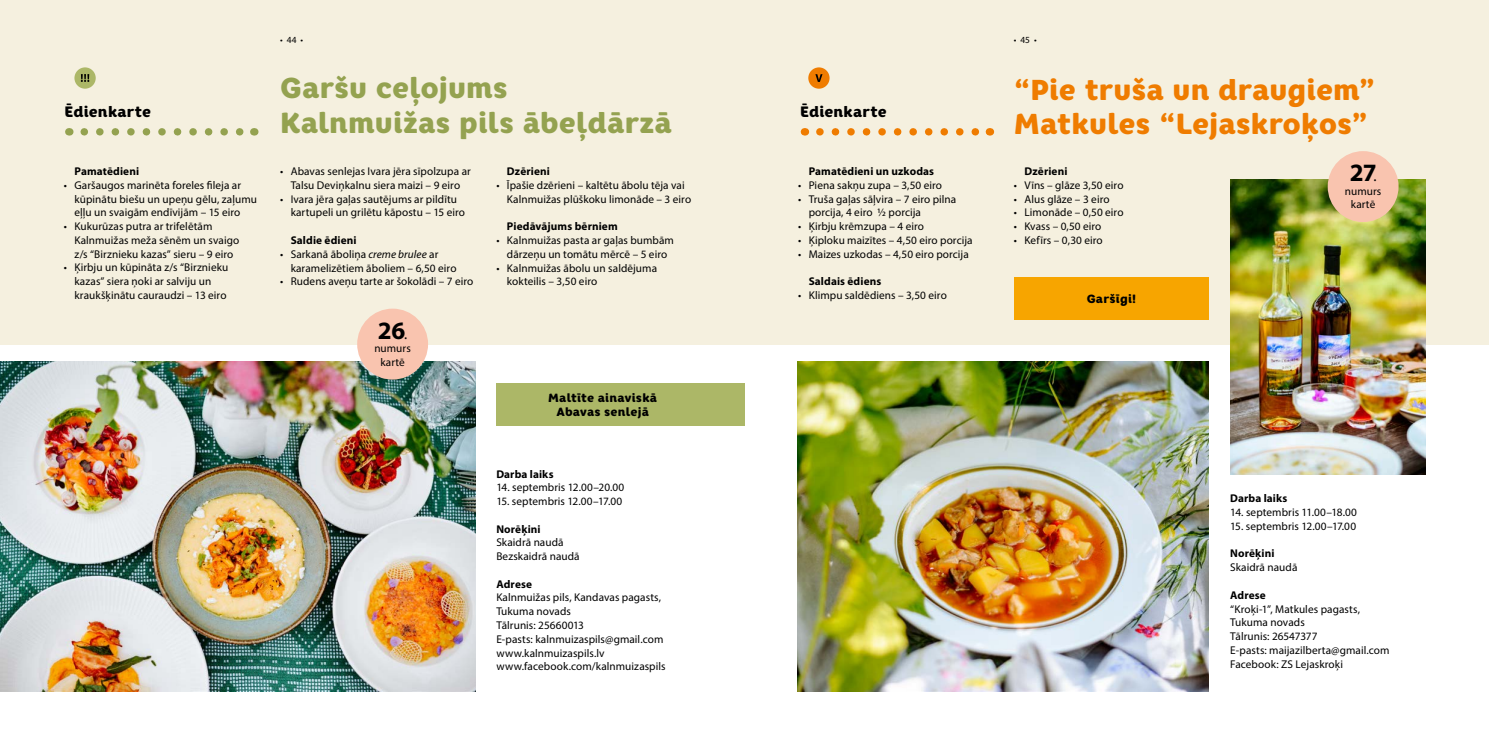
<style>
.page{position:relative;width:1489px;height:745px;background:#fff}
.page>*{position:absolute;margin:0;border:0;box-sizing:border-box;transform-origin:0 0}
.t1{font:900 28.75px/34.5px "Core Rhino 85";color:#ef7c00}
.t2{font:900 28.75px/34.5px "Core Rhino 85";letter-spacing:.005em;color:#94a250}
.t3{font:700 25px "Myriad Pro";color:#000}
.t4{font:900 15px "Core Rhino 85";letter-spacing:.02em;color:#000}
.t5{font:900 11.88px/14.2px "Core Rhino 85";letter-spacing:.015em;color:#000;text-align:center}
.t6{font:11.25px/13.8px "Myriad Pro";letter-spacing:.005em;color:#000}
.t7{font:700 11.25px "Myriad Pro";letter-spacing:.01em;color:#000}
.t8{font:9.38px "Myriad Pro";color:#000}
.s1{font-style:italic}
.s2{font-weight:400;font-size:15px}
</style>
<div class="page">
<div style="left:744px;top:0;width:744px;height:344px;background:#f5f0df"></div>
<div style="left:0;top:0;width:744px;height:344px;background:#f5f0df"></div>
<img style="left:1230px;top:179px;width:194px;height:295px">
<img style="left:0;top:361px;width:475px;height:330px">
<svg style="left:84px;top:128px;width:160px;height:7px"></svg>
<svg style="left:819px;top:128px;width:161px;height:7px"></svg>
<div style="left:357px;top:308px;width:71px;height:71px;background:#f9c4af;border-radius:50%"></div>
<div style="left:496px;top:383px;width:248px;height:43px;background:#acb767"></div>
<div style="left:1327px;top:151px;width:71px;height:71px;background:#f9c4af;border-radius:50%"></div>
<div style="left:1013px;top:277px;width:195px;height:43px;background:#f7a500"></div>
<img style="left:797px;top:361px;width:411px;height:330px">
<div style="left:74px;top:67px;width:22px;height:22px;background:#acb767;border-radius:50%"></div>
<svg style="left:81px;top:74px;width:8px;height:8px"></svg>
<div style="left:808px;top:67px;width:21px;height:22px;background:#ef7c00;border-radius:50%"></div>
<svg style="left:815px;top:74px;width:7px;height:8px"></svg>
<p class="t8" style="left:280px;top:34px;width:25px">• 44 •</p>
<p class="t8" style="left:1013px;top:34px;width:24px">• 45 •</p>
<h1 class="t2" style="left:280px;top:71px;width:393px">Garšu ceļojums<br>Kalnmuižas pils ābeļdārzā</h1>
<h1 class="t1" style="left:1013px;top:72px;width:363px">“Pie truša un draugiem”<br>Matkules “Lejaskroķos”</h1>
<h3 class="t4" style="left:64px;top:101px;width:88px">Ēdienkarte</h3>
<h3 class="t4" style="left:800px;top:101px;width:88px">Ēdienkarte</h3>
<p class="t7" style="left:74px;top:164px;width:66px">Pamatēdieni</p>
<p class="t6" style="left:74px;top:178px;width:184px;text-indent:-11px">• Garšaugos marinēta foreles fileja ar kūpinātu biešu un upeņu gēlu, zaļumu eļļu un svaigām endīvijām – 15 eiro</p>
<p class="t6" style="left:74px;top:219px;width:166px;text-indent:-11px">• Kukurūzas putra ar trifelētām<br>Kalnmuižas meža sēnēm un svaigo z/s “Birznieku kazas” sieru – 9 eiro</p>
<p class="t6" style="left:74px;top:260px;width:155px;text-indent:-11px">• Ķirbju un kūpināta z/s “Birznieku kazas” siera ņoki ar salviju un kraukšķinātu cauraudzi – 13 eiro</p>
<p class="t6" style="left:280px;top:164px;width:192px;text-align:center">• Abavas senlejas Ivara jēra sīpolzupa ar<br>Talsu Deviņkalnu siera maizi – 9 eiro</p>
<p class="t6" style="left:291px;top:192px;width:176px;text-indent:-11px">• Ivara jēra gaļas sautējums ar pildītu kartupeli un grilētu kāpostu – 15 eiro</p>
<p class="t7" style="left:291px;top:233px;width:67px">Saldie ēdieni</p>
<p class="t6" style="left:291px;top:247px;width:167px;text-indent:-11px">• Sarkanā āboliņa <span class="s1">creme brulee</span> ar karamelizētiem āboliem – 6,50 eiro</p>
<p class="t6" style="left:280px;top:274px;width:195px">• Rudens aveņu tarte ar šokolādi – 7 eiro</p>
<h2 class="t3" style="left:378px;top:314px;width:31px">26<span class="s2">.</span></h2>
<p class="t6" style="left:374px;top:341px;width:38px;text-align:center">numurs kartē</p>
<p class="t7" style="left:507px;top:164px;width:44px">Dzērieni</p>
<p class="t6" style="left:507px;top:178px;width:186px;text-indent:-11px">• Īpašie dzērieni – kaltētu ābolu tēja vai<br>Kalnmuižas plūškoku limonāde – 3 eiro</p>
<p class="t7" style="left:507px;top:219px;width:112px">Piedāvājums bērniem</p>
<p class="t6" style="left:496px;top:233px;width:179px;text-align:center">• Kalnmuižas pasta ar gaļas bumbām dārzeņu un tomātu mērcē – 5 eiro</p>
<p class="t6" style="left:507px;top:260px;width:152px;text-indent:-11px">• Kalnmuižas ābolu un saldējuma kokteilis – 3,50 eiro</p>
<p class="t5" style="left:548px;top:390px;width:110px">Maltīte ainaviskā<br>Abavas senlejā</p>
<p class="t7" style="left:496px;top:466px;width:59px">Darba laiks</p>
<p class="t6" style="left:496px;top:480px;width:130px">14. septembris 12.00–20.00</p>
<p class="t6" style="left:496px;top:494px;width:127px">15. septembris 12.00–17.00</p>
<p class="t7" style="left:496px;top:521px;width:46px">Norēķini</p>
<p class="t6" style="left:496px;top:535px;width:85px">Skaidrā naudā<br>Bezskaidrā naudā</p>
<p class="t7" style="left:496px;top:576px;width:37px">Adrese</p>
<p class="t6" style="left:496px;top:590px;width:171px">Kalnmuižas pils, Kandavas pagasts,<br>Tukuma novads<br>Tālrunis: 25660013<br>E-pasts: kalnmuizaspils@gmail.com www.kalnmuizaspils.lv www.facebook.com/kalnmuizaspils</p>
<p class="t7" style="left:808px;top:164px;width:127px">Pamatēdieni un uzkodas</p>
<p class="t6" style="left:798px;top:178px;width:145px">• Piena sakņu zupa – 3,50 eiro</p>
<p class="t6" style="left:808px;top:192px;width:149px;text-indent:-11px">• Truša gaļas sāļvira – 7 eiro pilna porcija, 4 eiro ½ porcija</p>
<p class="t6" style="left:798px;top:219px;width:127px">• Ķirbju krēmzupa – 4 eiro</p>
<p class="t6" style="left:798px;top:233px;width:176px">• Ķiploku maizītes – 4,50 eiro porcija</p>
<p class="t6" style="left:798px;top:247px;width:172px">• Maizes uzkodas – 4,50 eiro porcija</p>
<p class="t7" style="left:808px;top:274px;width:74px">Saldais ēdiens</p>
<p class="t6" style="left:798px;top:288px;width:150px">• Klimpu saldēdiens – 3,50 eiro</p>
<p class="t7" style="left:1024px;top:164px;width:44px">Dzērieni</p>
<p class="t6" style="left:1013px;top:178px;width:111px">• Vīns – glāze 3,50 eiro</p>
<p class="t6" style="left:1013px;top:192px;width:97px">• Alus glāze – 3 eiro</p>
<p class="t6" style="left:1013px;top:205px;width:111px">• Limonāde – 0,50 eiro</p>
<p class="t6" style="left:1013px;top:219px;width:89px">• Kvass – 0,50 eiro</p>
<p class="t6" style="left:1013px;top:233px;width:90px">• Kefīrs – 0,30 eiro</p>
<p class="t5" style="left:1086px;top:291px;width:51px">Garšīgi!</p>
<h2 class="t3" style="left:1349px;top:156px;width:29px">27<span class="s2">.</span></h2>
<p class="t6" style="left:1344px;top:184px;width:38px;text-align:center">numurs kartē</p>
<p class="t7" style="left:1230px;top:491px;width:59px">Darba laiks</p>
<p class="t6" style="left:1230px;top:505px;width:128px">14. septembris 11.00–18.00</p>
<p class="t6" style="left:1230px;top:518px;width:127px">15. septembris 12.00–17.00</p>
<p class="t7" style="left:1230px;top:546px;width:46px">Norēķini</p>
<p class="t6" style="left:1230px;top:560px;width:69px">Skaidrā naudā</p>
<p class="t7" style="left:1230px;top:587px;width:37px">Adrese</p>
<p class="t6" style="left:1230px;top:601px;width:161px">“Kroķi-1”, Matkules pagasts,<br>Tukuma novads<br>Tālrunis: 26547377<br>E-pasts: maijazilberta@gmail.com<br>Facebook: ZS Lejaskroķi</p>
</div>
